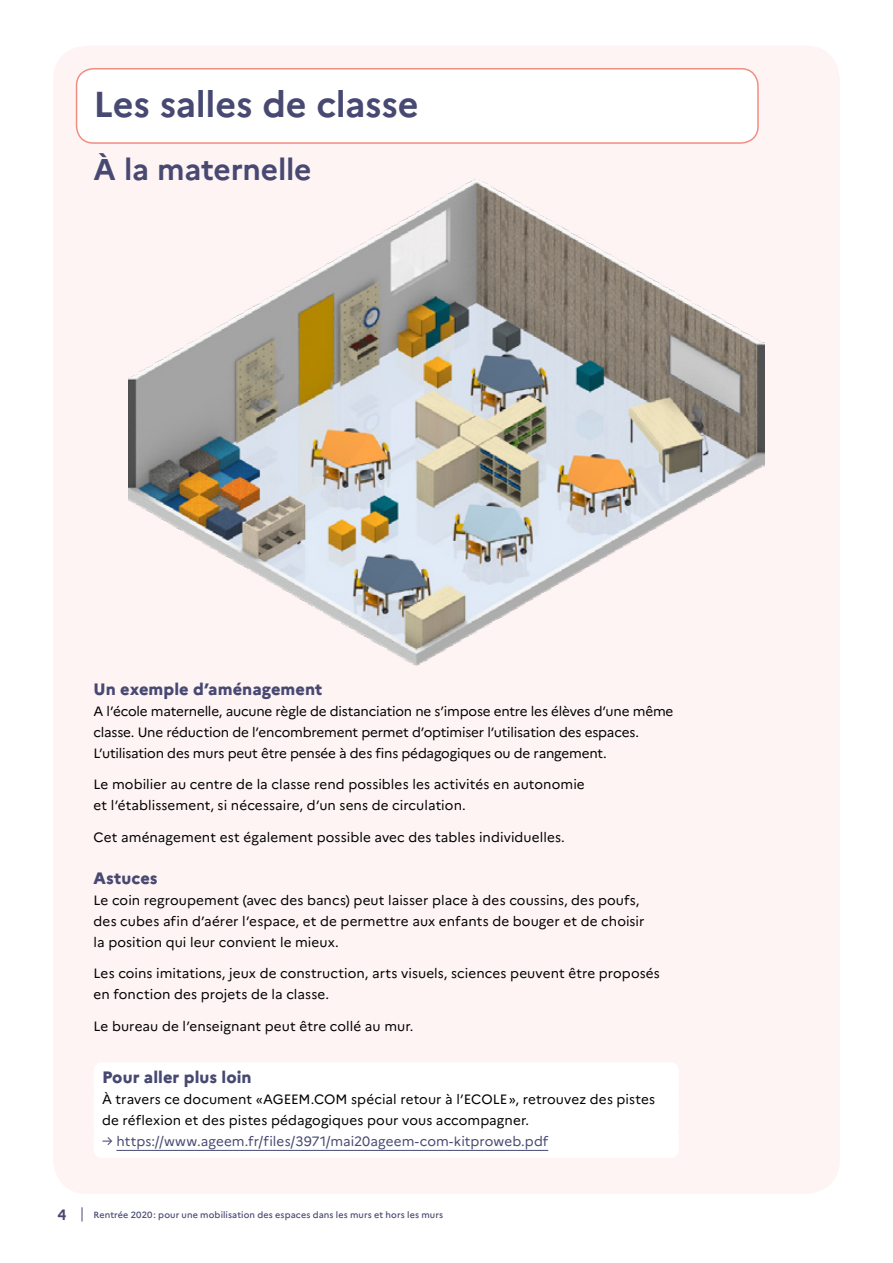
<style>
.page{position:relative;width:893px;height:1263px;background:#fff}
.page>*{position:absolute;margin:0;border:0;box-sizing:border-box;transform-origin:0 0}
.t1{font:700 36px "Marianne";letter-spacing:-.01em;color:#474972}
.t2{font:700 30px "Marianne";letter-spacing:-.01em;color:#474972}
.t3{font:800 16.5px "Marianne";letter-spacing:.005em;color:#474972}
.t4{font:700 15px "Marianne";color:#474972}
.t5{font:13.5px/21px "Marianne";letter-spacing:.005em;color:#000}
.t6{font:13.5px/21px "Marianne";letter-spacing:-.015em;color:#000}
.t7{font:13.5px "Marianne";letter-spacing:.005em;color:#474972}
.t8{font:500 9px "Marianne";letter-spacing:.01em;color:#474972}
</style>
<div class="page">
<div style="left:53px;top:46px;width:787px;height:1148px;background:#fef4f3;border-radius:34px"></div>
<svg style="left:82px;top:1207px;width:1px;height:14px"></svg>
<div style="left:77px;top:69px;width:681px;height:74px;background:#fff;border-radius:17px"></div>
<div style="left:76px;top:68px;width:683px;height:76px;border:2px solid #f18d81;border-radius:17px"></div>
<img style="left:129px;top:178px;width:635px;height:487px">
<div style="left:94px;top:1062px;width:585px;height:34px;background:#fff;border-radius:9px"></div>
<div style="left:94px;top:1085px;width:585px;height:52px;background:#fff;border-radius:9px"></div>
<div style="left:94px;top:1127px;width:585px;height:31px;background:#fff;border-radius:9px"></div>
<hr style="left:116px;top:1150px;width:432px;height:1px;background:#474972">
<h1 class="t1" style="left:94px;top:82px;width:326px">Les salles de classe</h1>
<h2 class="t2" style="left:94px;top:151px;width:220px">À la maternelle</h2>
<p class="t3" style="left:94px;top:679px;width:230px">Un exemple d’aménagement</p>
<p class="t6" style="left:94px;top:700px;width:581px">A l’école maternelle, aucune règle de distanciation ne s’impose entre les élèves d’une même classe. Une réduction de l’encombrement permet d’optimiser l’utilisation des espaces.<br>L’utilisation des murs peut être pensée à des fins pédagogiques ou de rangement.</p>
<p class="t5" style="left:94px;top:774px;width:493px">Le mobilier au centre de la classe rend possibles les activités en autonomie et l’établissement, si nécessaire, d’un sens de circulation.</p>
<p class="t5" style="left:94px;top:826px;width:473px">Cet aménagement est également possible avec des tables individuelles.</p>
<p class="t3" style="left:94px;top:868px;width:66px">Astuces</p>
<p class="t5" style="left:94px;top:889px;width:552px">Le coin regroupement (avec des bancs) peut laisser place à des coussins, des poufs, des cubes afin d’aérer l’espace, et de permettre aux enfants de bouger et de choisir la position qui leur convient le mieux.</p>
<p class="t5" style="left:94px;top:963px;width:568px">Les coins imitations, jeux de construction, arts visuels, sciences peuvent être proposés en fonction des projets de la classe.</p>
<p class="t5" style="left:94px;top:1015px;width:321px">Le bureau de l’enseignant peut être collé au mur.</p>
<p class="t3" style="left:102px;top:1067px;width:151px">Pour aller plus loin</p>
<p class="t5" style="left:102px;top:1089px;width:555px">À travers ce document «AGEEM.COM spécial retour à l’ECOLE», retrouvez des pistes de réflexion et des pistes pédagogiques pour vous accompagner.</p>
<p class="t7" style="left:102px;top:1133px;width:448px">→ https://www.ageem.fr/files/3971/mai20ageem-com-kitproweb.pdf</p>
<p class="t4" style="left:57px;top:1205px;width:10px">4</p>
<p class="t8" style="left:94px;top:1209px;width:351px">Rentrée 2020: pour une mobilisation des espaces dans les murs et hors les murs</p>
</div>
